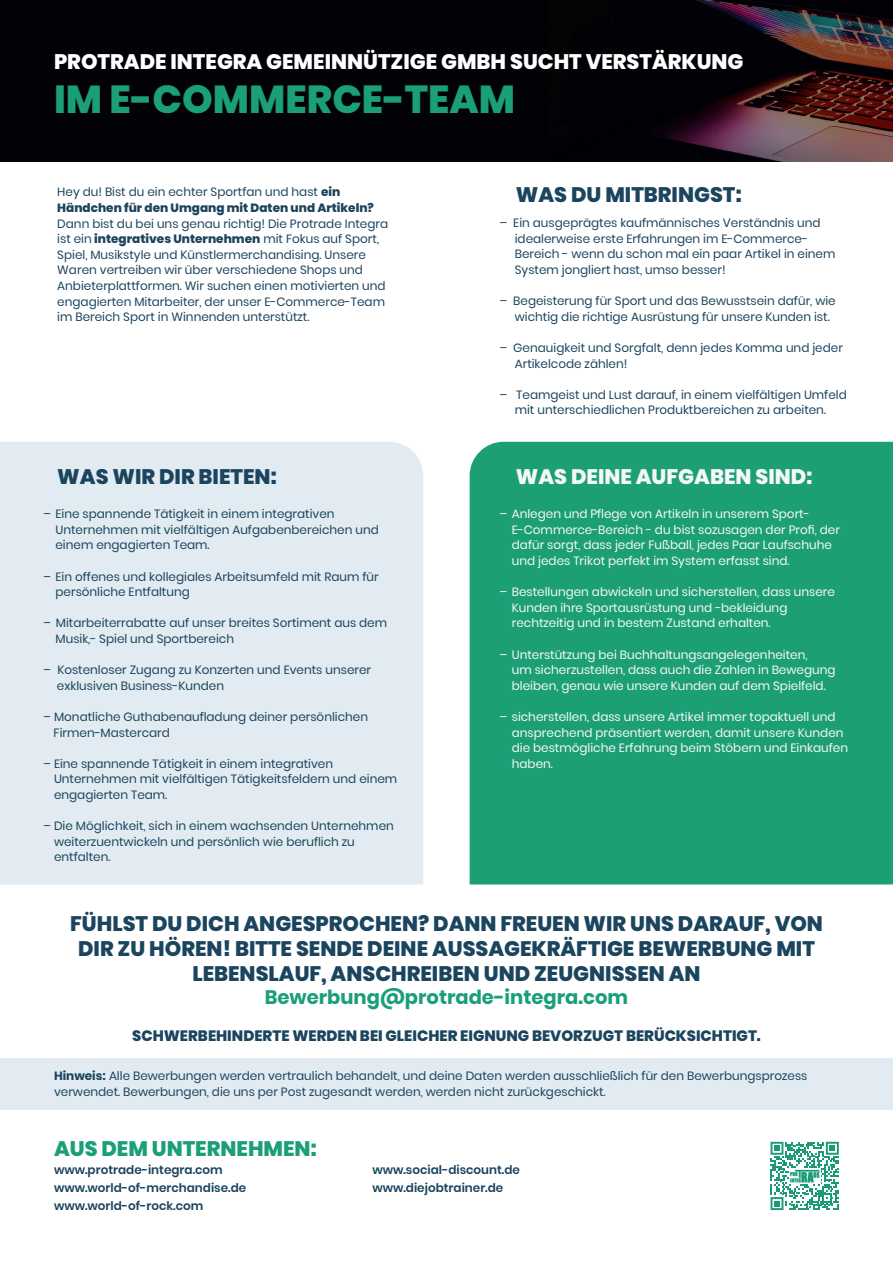
<style>
.page{position:relative;width:893px;height:1263px;background:#fff}
.page>*{position:absolute;margin:0;border:0;box-sizing:border-box;transform-origin:0 0}
.t1{font:800 39px "Poppins";color:#1b9f78}
.t2{font:800 21px/25.2px "Poppins";color:#1b445e;text-align:center}
.t3{font:800 21px "Poppins";color:#fff}
.t4{font:800 21px "Poppins";color:#f5f8f8}
.t5{font:800 21px "Poppins";color:#1b9f78}
.t6{font:700 19.5px "Poppins";color:#1b9f78}
.t7{font:800 15px "Poppins";color:#1b445e}
.t8{font:12px/15.6px "Poppins";color:#1b445e}
.t9{font:12px/15.6px "Poppins";color:#f5f8f8}
.t10{font:600 12px/18px "Poppins";color:#1b445e}
.t11{font:800 12px/15.6px "Poppins";color:#1b445e}
.s1{font-weight:400}
.s2{font-weight:800}
.s3{font-weight:700}
</style>
<div class="page">
<div style="left:0;top:1058px;width:893px;height:51px;background:#e2ebf1"></div>
<img style="left:0;top:0;width:893px;height:162px">
<svg style="left:770px;top:1142px;width:69px;height:68px"></svg>
<img style="left:789px;top:1169px;width:31px;height:14px">
<div style="left:470px;top:442px;width:423px;height:442px;background:#1d9f76"></div>
<div style="left:0;top:442px;width:423px;height:442px;background:#e2ebf1"></div>
<h2 class="t3" style="left:54px;top:49px;width:691px">PROTRADE INTEGRA GEMEINNÜTZIGE GMBH SUCHT VERSTÄRKUNG</h2>
<h1 class="t1" style="left:54px;top:76px;width:463px">IM E-COMMERCE-TEAM</h1>
<p class="t11" style="left:57px;top:184px;width:318px"><span class="s1">Hey du! Bist du ein echter Sportfan und hast</span> ein<br>Händchen für den Umgang mit Daten und Artikeln?</p>
<p class="t8" style="left:57px;top:216px;width:332px">Dann bist du bei uns genau richtig! Die Protrade Integra ist ein <span class="s2">integratives Unternehmen</span> mit Fokus auf Sport, Spiel, Musikstyle und Künstlermerchandising. Unsere Waren vertreiben wir über verschiedene Shops und Anbieterplattformen. Wir suchen einen motivierten und engagierten Mitarbeiter, der unser E-Commerce-Team im Bereich Sport in Winnenden unterstützt.</p>
<h2 class="t2" style="left:516px;top:182px;width:227px">WAS DU MITBRINGST:</h2>
<p class="t8" style="left:515px;top:215px;width:322px;text-indent:-15px">– Ein ausgeprägtes kaufmännisches Verständnis und idealerweise erste Erfahrungen im E-Commerce-Bereich - wenn du schon mal ein paar Artikel in einem System jongliert hast, umso besser!</p>
<p class="t8" style="left:515px;top:293px;width:322px;text-indent:-15px">– Begeisterung für Sport und das Bewusstsein dafür, wie wichtig die richtige Ausrüstung für unsere Kunden ist.</p>
<p class="t8" style="left:515px;top:340px;width:330px;text-indent:-15px">– Genauigkeit und Sorgfalt, denn jedes Komma und jeder<br>Artikelcode zählen!</p>
<p class="t8" style="left:500px;top:387px;width:348px;text-align:center">– Teamgeist und Lust darauf, in einem vielfältigen Umfeld mit unterschiedlichen Produktbereichen zu arbeiten.</p>
<h2 class="t2" style="left:57px;top:464px;width:221px">WAS WIR DIR BIETEN:</h2>
<h2 class="t4" style="left:516px;top:464px;width:298px">WAS DEINE AUFGABEN SIND:</h2>
<p class="t8" style="left:55px;top:506px;width:325px;text-indent:-12px">– Eine spannende Tätigkeit in einem integrativen<br>Unternehmen mit vielfältigen Aufgabenbereichen und einem engagierten Team.</p>
<p class="t8" style="left:55px;top:569px;width:325px;text-indent:-12px">– Ein offenes und kollegiales Arbeitsumfeld mit Raum für persönliche Entfaltung</p>
<p class="t8" style="left:55px;top:615px;width:333px;text-indent:-12px">– Mitarbeiterrabatte auf unser breites Sortiment aus dem<br>Musik,- Spiel und Sportbereich</p>
<p class="t8" style="left:57px;top:662px;width:316px;text-indent:-13px">– Kostenloser Zugang zu Konzerten und Events unserer exklusiven Business-Kunden</p>
<p class="t8" style="left:54px;top:709px;width:316px;text-indent:-10px">– Monatliche Guthabenaufladung deiner persönlichen<br>Firmen-Mastercard</p>
<p class="t8" style="left:54px;top:756px;width:345px;text-indent:-10px">– Eine spannende Tätigkeit in einem integrativen<br>Unternehmen mit vielfältigen Tätigkeitsfeldern und einem engagierten Team.</p>
<p class="t8" style="left:54px;top:818px;width:341px;text-indent:-10px">– Die Möglichkeit, sich in einem wachsenden Unternehmen weiterzuentwickeln und persönlich wie beruflich zu entfalten.</p>
<p class="t9" style="left:512px;top:506px;width:330px;text-indent:-12px">– Anlegen und Pflege von Artikeln in unserem Sport-E-Commerce-Bereich - du bist sozusagen der Profi, der dafür sorgt, dass jeder Fußball, jedes Paar Laufschuhe und jedes Trikot perfekt im System erfasst sind.</p>
<p class="t9" style="left:512px;top:584px;width:325px;text-indent:-12px">– Bestellungen abwickeln und sicherstellen, dass unsere<br>Kunden ihre Sportausrüstung und -bekleidung rechtzeitig und in bestem Zustand erhalten.</p>
<p class="t9" style="left:512px;top:647px;width:325px;text-indent:-12px">– Unterstützung bei Buchhaltungsangelegenheiten,<br>um sicherzustellen, dass auch die Zahlen in Bewegung bleiben, genau wie unsere Kunden auf dem Spielfeld.</p>
<p class="t9" style="left:512px;top:709px;width:338px;text-indent:-12px">– sicherstellen, dass unsere Artikel immer topaktuell und ansprechend präsentiert werden, damit unsere Kunden die bestmögliche Erfahrung beim Stöbern und Einkaufen haben.</p>
<h2 class="t2" style="left:70px;top:911px;width:754px">FÜHLST DU DICH ANGESPROCHEN? DANN FREUEN WIR UNS DARAUF, VON<br>DIR ZU HÖREN! BITTE SENDE DEINE AUSSAGEKRÄFTIGE BEWERBUNG MIT<br>LEBENSLAUF, ANSCHREIBEN UND ZEUGNISSEN AN</h2>
<h3 class="t6" style="left:265px;top:986px;width:365px">Bewerbung@protrade-integra.com</h3>
<p class="t7" style="left:132px;top:1027px;width:630px">SCHWERBEHINDERTE WERDEN BEI GLEICHER EIGNUNG BEVORZUGT BERÜCKSICHTIGT.</p>
<p class="t8" style="left:54px;top:1068px;width:755px"><span class="s3">Hinweis:</span> Alle Bewerbungen werden vertraulich behandelt, und deine Daten werden ausschließlich für den Bewerbungsprozess verwendet. Bewerbungen, die uns per Post zugesandt werden, werden nicht zurückgeschickt.</p>
<h2 class="t5" style="left:54px;top:1136px;width:265px">AUS DEM UNTERNEHMEN:</h2>
<p class="t10" style="left:54px;top:1161px;width:194px">www.protrade-integra.com www.world-of-merchandise.de www.world-of-rock.com</p>
<p class="t10" style="left:372px;top:1161px;width:149px">www.social-discount.de www.diejobtrainer.de</p>
</div>
